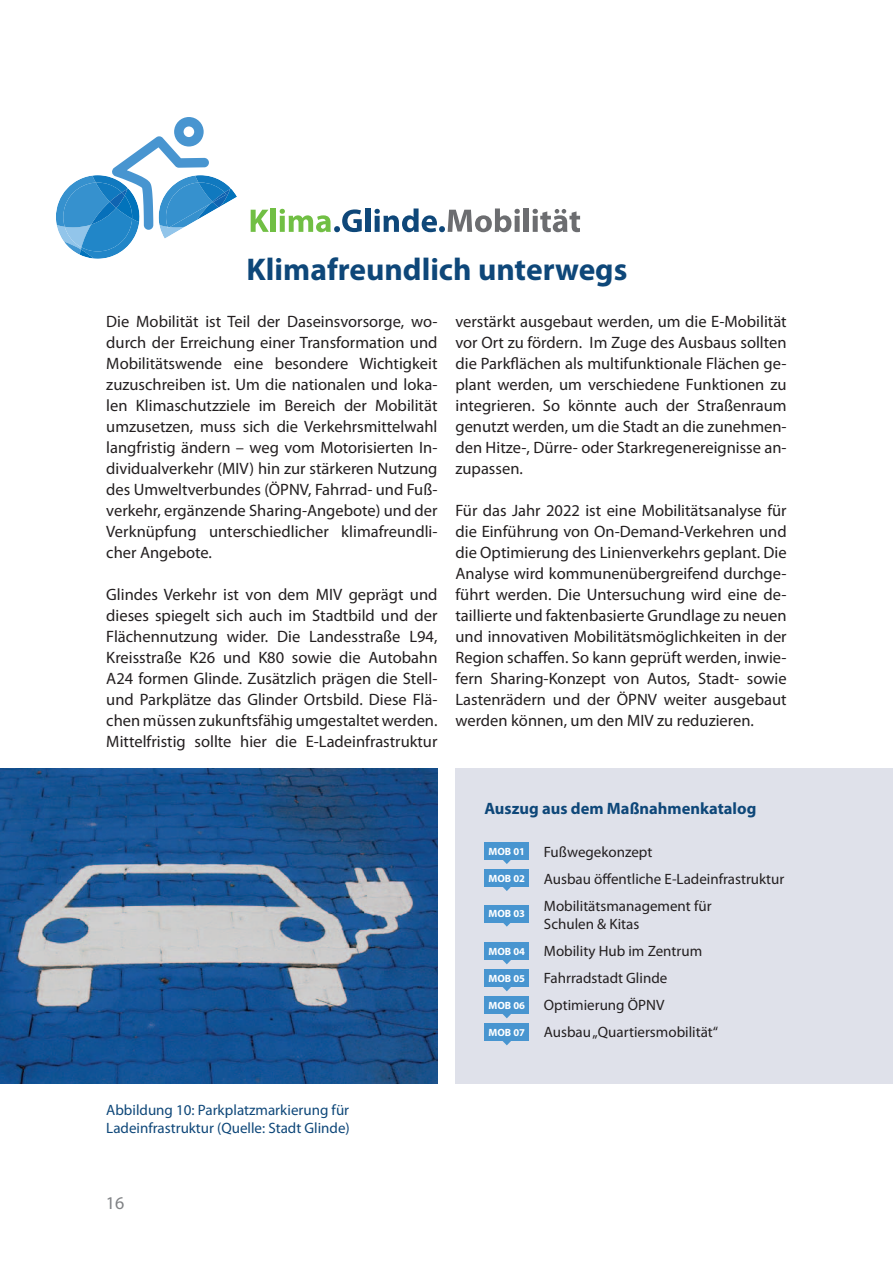
<style>
.page{position:relative;width:893px;height:1263px;background:#fff}
.page>*{position:absolute;margin:0;border:0;box-sizing:border-box;transform-origin:0 0}
.t1{font:700 31.5px "Myriad Pro";color:#0e4779}
.t2{font:18px "Myriad Pro";color:#808285}
.t3{font:16.5px/21px "Myriad Pro";color:#231f20;text-align:justify}
.t4{font:700 16.5px "Myriad Pro";color:#0e4779}
.t5{font:15px/27px "Myriad Pro";color:#231f20}
.t6{font:15px/18px "Myriad Pro";color:#0e4779}
.t7{font:700 10.5px "Myriad Pro";color:#fff}
</style>
<div class="page">
<svg style="left:56px;top:117px;width:181px;height:142px"></svg>
<div style="left:271px;top:208px;width:5px;height:24px;background:#71bf44"></div>
<svg style="left:280px;top:209px;width:82px;height:23px"></svg>
<div style="left:366px;top:208px;width:5px;height:24px;background:#0e4779"></div>
<svg style="left:374px;top:208px;width:146px;height:24px"></svg>
<div style="left:524px;top:208px;width:5px;height:24px;background:#6c6d70"></div>
<svg style="left:533px;top:209px;width:47px;height:23px"></svg>
<svg style="left:250px;top:209px;width:19px;height:23px"></svg>
<div style="left:456px;top:768px;width:437px;height:315px;background:#dfe1ea"></div>
<div style="left:485px;top:842px;width:44px;height:18px;background:#4895d0"></div>
<svg style="left:503px;top:860px;width:8px;height:4px"></svg>
<div style="left:485px;top:869px;width:44px;height:18px;background:#4895d0"></div>
<svg style="left:503px;top:887px;width:8px;height:4px"></svg>
<div style="left:485px;top:905px;width:44px;height:17px;background:#4895d0"></div>
<svg style="left:502px;top:922px;width:9px;height:5px"></svg>
<div style="left:485px;top:942px;width:44px;height:18px;background:#4895d0"></div>
<svg style="left:502px;top:960px;width:9px;height:4px"></svg>
<div style="left:485px;top:969px;width:44px;height:18px;background:#4895d0"></div>
<svg style="left:502px;top:987px;width:9px;height:4px"></svg>
<div style="left:485px;top:996px;width:44px;height:18px;background:#4895d0"></div>
<svg style="left:502px;top:1014px;width:9px;height:4px"></svg>
<div style="left:485px;top:1023px;width:44px;height:18px;background:#4895d0"></div>
<svg style="left:502px;top:1041px;width:9px;height:4px"></svg>
<img style="left:0;top:768px;width:437px;height:315px">
<h1 class="t1" style="left:247px;top:249px;width:382px">klimafreundlich unterwegs</h1>
<p class="t3" style="left:106px;top:311px;width:333px">Die Mobilität ist Teil der Daseinsvorsorge, wo&shy;durch der Erreichung einer Transformation und Mobilitätswende eine besondere Wichtigkeit zuzuschreiben ist. Um die nationalen und loka&shy;len Klimaschutzziele im Bereich der Mobilität umzusetzen, muss sich die Verkehrsmittelwahl langfristig ändern – weg vom Motorisierten In&shy;dividualverkehr (MIV) hin zur stärkeren Nutzung des Umweltverbundes (ÖPNV, Fahrrad- und Fuß&shy;verkehr, ergänzende Sharing-Angebote) und der Verknüpfung unterschiedlicher klimafreundli&shy;cher Angebote.</p>
<p class="t3" style="left:106px;top:584px;width:333px">Glindes Verkehr ist von dem MIV geprägt und dieses spiegelt sich auch im Stadtbild und der Flächennutzung wider. Die Landesstraße L94, Kreisstraße K26 und K80 sowie die Autobahn A24 formen Glinde. Zusätzlich prägen die Stell&shy;und Parkplätze das Glinder Ortsbild. Diese Flä&shy;chen müssen zukunftsfähig umgestaltet werden.<br>Mittelfristig sollte hier die E-Ladeinfrastruktur</p>
<p class="t3" style="left:455px;top:311px;width:333px">verstärkt ausgebaut werden, um die E-Mobilität vor Ort zu fördern. Im Zuge des Ausbaus sollten die Parkflächen als multifunktionale Flächen ge&shy;plant werden, um verschiedene Funktionen zu integrieren. So könnte auch der Straßenraum genutzt werden, um die Stadt an die zunehmen&shy;den Hitze-, Dürre- oder Starkregenereignisse an&shy;zupassen.</p>
<p class="t3" style="left:455px;top:500px;width:333px">Für das Jahr 2022 ist eine Mobilitätsanalyse für die Einführung von On-Demand-Verkehren und die Optimierung des Linienverkehrs geplant. Die Analyse wird kommunenübergreifend durchge&shy;führt werden. Die Untersuchung wird eine de&shy;taillierte und faktenbasierte Grundlage zu neuen und innovativen Mobilitätsmöglichkeiten in der Region schaffen. So kann geprüft werden, inwie&shy;fern Sharing-Konzept von Autos, Stadt- sowie Lastenrädern und der ÖPNV weiter ausgebaut werden können, um den MIV zu reduzieren.</p>
<p class="t4" style="left:484px;top:798px;width:273px">auszug aus dem maßnahmenkatalog</p>
<p class="t7" style="left:489px;top:844px;width:38px">moB 01</p>
<p class="t7" style="left:489px;top:871px;width:38px">moB 02</p>
<p class="t7" style="left:489px;top:907px;width:38px">moB 03</p>
<p class="t7" style="left:489px;top:944px;width:38px">moB 04</p>
<p class="t7" style="left:489px;top:971px;width:38px">moB 05</p>
<p class="t7" style="left:489px;top:998px;width:38px">moB 06</p>
<p class="t7" style="left:489px;top:1025px;width:38px">moB 07</p>
<p class="t5" style="left:544px;top:839px;width:242px">Fußwegekonzept<br>Ausbau öffentliche E-Ladeinfrastruktur<br>Mobilitätsmanagement für</p>
<p class="t5" style="left:544px;top:911px;width:176px">Schulen &amp; Kitas<br>Mobility Hub im Zentrum<br>Fahrradstadt Glinde<br>Optimierung ÖPNV<br>Ausbau „Quartiersmobilität“</p>
<p class="t6" style="left:106px;top:1101px;width:245px">Abbildung 10: Parkplatzmarkierung für<br>Ladeinfrastruktur (Quelle: Stadt Glinde)</p>
<p class="t2" style="left:106px;top:1192px;width:20px">16</p>
</div>
